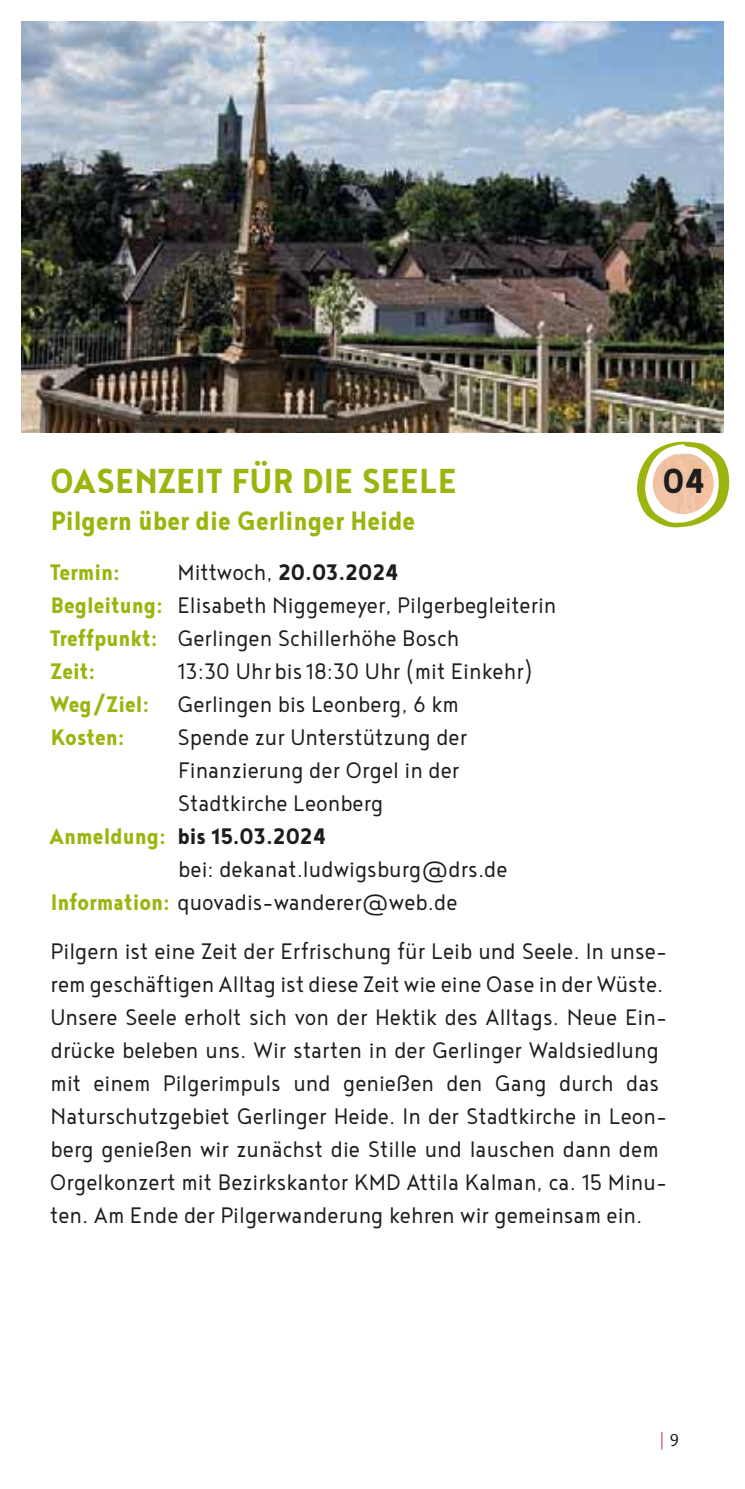
<style>
.page{position:relative;width:745px;height:1489px;background:#fff}
.page>*{position:absolute;margin:0;border:0;box-sizing:border-box;transform-origin:0 0}
.t1{font:700 42.5px "Noyh Geometric Slim";color:#9cb40d}
.t2{font:700 42.5px "Noyh Geometric Slim";color:#1d1d1b}
.t3{font:700 32.5px "Noyh Geometric Slim";color:#9cb40d}
.t4{font:300 27.5px/33px "Noyh Geometric Slim";color:#1d1d1b}
.t5{font:700 27.5px "Noyh Geometric Slim";color:#1d1d1b}
.t6{font:700 27.5px "Noyh Geometric Slim";color:#9cb40d}
.t7{font:17.5px "Le Monde Courrier Std";color:#ca4f62}
.s1{font-weight:700}
.s2{font-weight:700;color:#9cb40d}
.s3{color:#9cb40d}
.s4{color:#1d1d1b}
</style>
<div class="page">
<svg style="left:637px;top:441px;width:92px;height:86px"></svg>
<img style="left:21px;top:21px;width:702px;height:411px">
<h1 class="t1" style="left:50px;top:453px;width:408px">OASENZEIT FÜR DIE SEELE</h1>
<h1 class="t2" style="left:662px;top:454px;width:43px">04</h1>
<p class="t3" style="left:51px;top:500px;width:366px">Pilgern über die Gerlinger Heide</p>
<p class="t6" style="left:50px;top:554px;width:72px">Termin:</p>
<p class="t4" style="left:50px;top:553px;width:508px;text-indent:127px">Mittwoch, <span class="s1">20.03.2024<br></span><span class="s2">Begleitung:</span> Elisabeth Niggemeyer, Pilgerbegleiterin<br><span class="s2">Treffpunkt:</span> Gerlingen Schillerhöhe Bosch<br><span class="s2">Zeit:</span></p>
<p class="t4" style="left:50px;top:652px;width:483px;text-indent:127px">13:30 Uhr bis 18:30 Uhr (mit Einkehr)<br><span class="s2">Weg/Ziel:</span> Gerlingen bis Leonberg, 6 km<br><span class="s2">Kosten:</span></p>
<p class="t4" style="left:177px;top:718px;width:291px">Spende zur Unterstützung der</p>
<p class="t4" style="left:178px;top:751px;width:282px">Finanzierung der Orgel in der</p>
<p class="t4" style="left:178px;top:784px;width:207px">Stadtkirche Leonberg</p>
<p class="t5" style="left:49px;top:818px;width:278px"><span class="s3">Anmeldung:</span> bis 15.03.2024</p>
<p class="t4" style="left:178px;top:850px;width:330px">bei: dekanat.ludwigsburg@drs.de</p>
<p class="t4" style="left:51px;top:883px;width:408px"><span class="s2">Information:</span> quovadis-wanderer@web.de</p>
<p class="t4" style="left:50px;top:933px;width:618px">Pilgern ist eine Zeit der Erfrischung für Leib und Seele. In unse&shy;rem geschäftigen Alltag ist diese Zeit wie eine Oase in der Wüste.<br>Unsere Seele erholt sich von der Hektik des Alltags. Neue Ein&shy;drücke beleben uns. Wir starten in der Gerlinger Waldsiedlung mit einem Pilgerimpuls und genießen den Gang durch das Naturschutzgebiet Gerlinger Heide. In der Stadtkirche in Leon&shy;berg genießen wir zunächst die Stille und lauschen dann dem Orgelkonzert mit Bezirkskantor KMD Attila Kalman, ca. 15 Minu&shy;ten. Am Ende der Pilgerwanderung kehren wir gemeinsam ein.</p>
<p class="t7" style="left:659px;top:1429px;width:20px">| <span class="s4">9</span></p>
</div>
